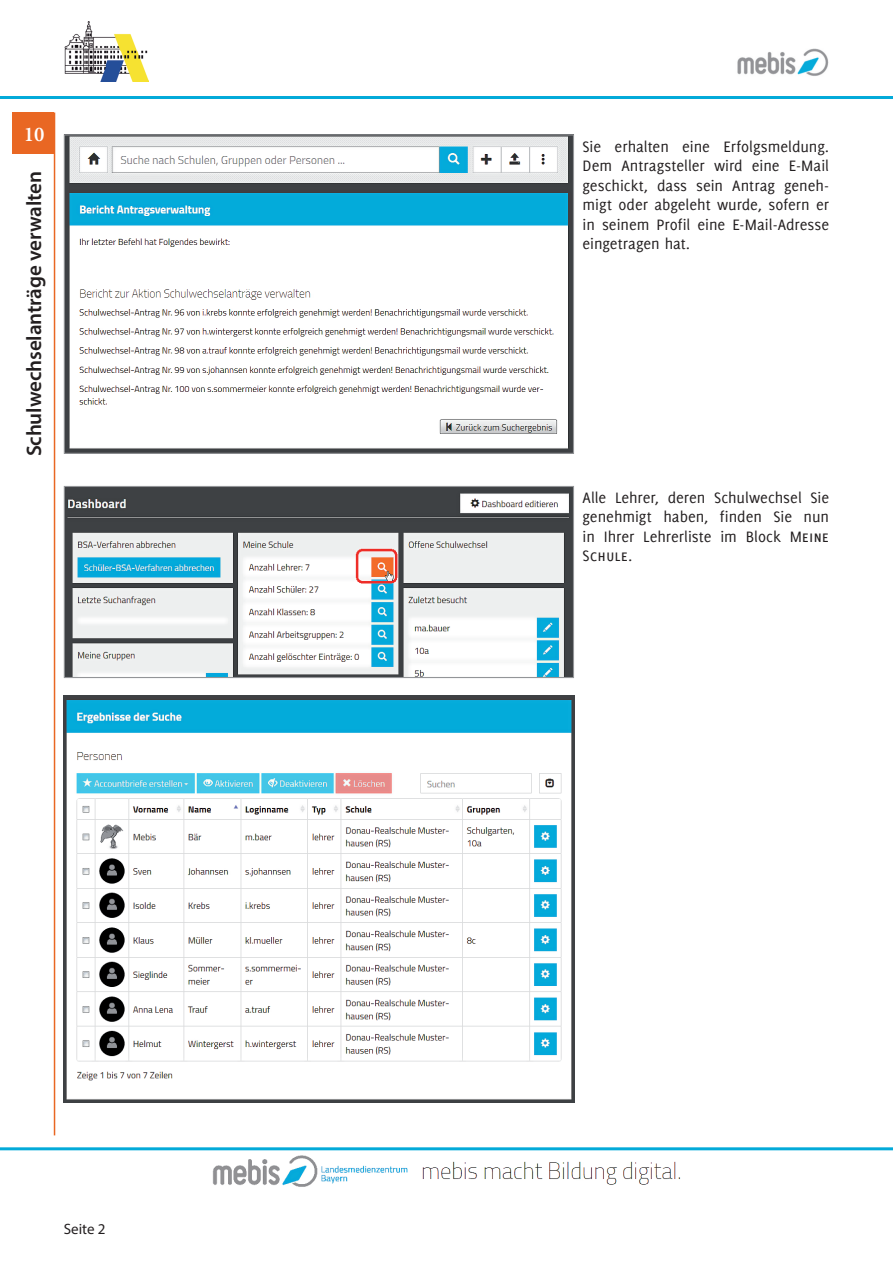
<style>
.page{position:relative;width:893px;height:1263px;background:#fff}
.page>*{position:absolute;margin:0;border:0;box-sizing:border-box;transform-origin:0 0}
.t1{font:600 21px "Myriad Pro";letter-spacing:-.005em;color:#231f20}
.t2{font:600 21px "Minion Pro";color:#fff}
.t3{font:16.5px/19.5px "Delicious";color:#231f20;text-align:justify}
.t4{font:16.5px "Delicious Small Caps";letter-spacing:.005em;color:#231f20}
.t5{font:15px "Myriad Pro";color:#231f20}
.s1{font-family:"Delicious Small Caps"}
.s2{font-family:"Delicious"}
</style>
<div class="page">
<hr style="left:0;top:1147px;width:893px;height:3px;background:#03aad9">
<hr style="left:0;top:96px;width:893px;height:3px;background:#03aad9">
<img style="left:737px;top:48px;width:92px;height:28px">
<img style="left:64px;top:22px;width:85px;height:59px">
<img style="left:212px;top:1155px;width:469px;height:32px">
<div style="left:13px;top:113px;width:41px;height:41px;background:#e96723"></div>
<hr style="left:54px;top:113px;width:1px;height:1022px;background:#e96723">
<img style="left:66px;top:136px;width:506px;height:316px">
<div style="left:64px;top:134px;width:510px;height:320px;border:1px solid #939598"></div>
<img style="left:66px;top:488px;width:506px;height:188px">
<div style="left:64px;top:486px;width:510px;height:192px;border:1px solid #939598"></div>
<img style="left:64px;top:695px;width:510px;height:407px">
<p class="t2" style="left:24px;top:120px;width:22px">10</p>
<p class="t1" style="left:21px;top:456px;width:287px;rotate:-90deg">Schulwechselanträge verwalten</p>
<p class="t5" style="left:64px;top:1219px;width:43px">Seite 2</p>
<p class="t3" style="left:583px;top:136px;width:248px">Sie erhalten eine Erfolgsmeldung.<br>Dem Antragsteller wird eine E-Mail geschickt, dass sein Antrag geneh&shy;migt oder abgeleht wurde, sofern er in seinem Profil eine E-Mail-Adresse eingetragen hat.</p>
<p class="t3" style="left:583px;top:487px;width:248px">Alle Lehrer, deren Schulwechsel Sie genehmigt haben, finden Sie nun in Ihrer Lehrerliste im Block <span class="s1">Meine</span></p>
<p class="t4" style="left:583px;top:546px;width:51px">Schule<span class="s2">.</span></p>
</div>
